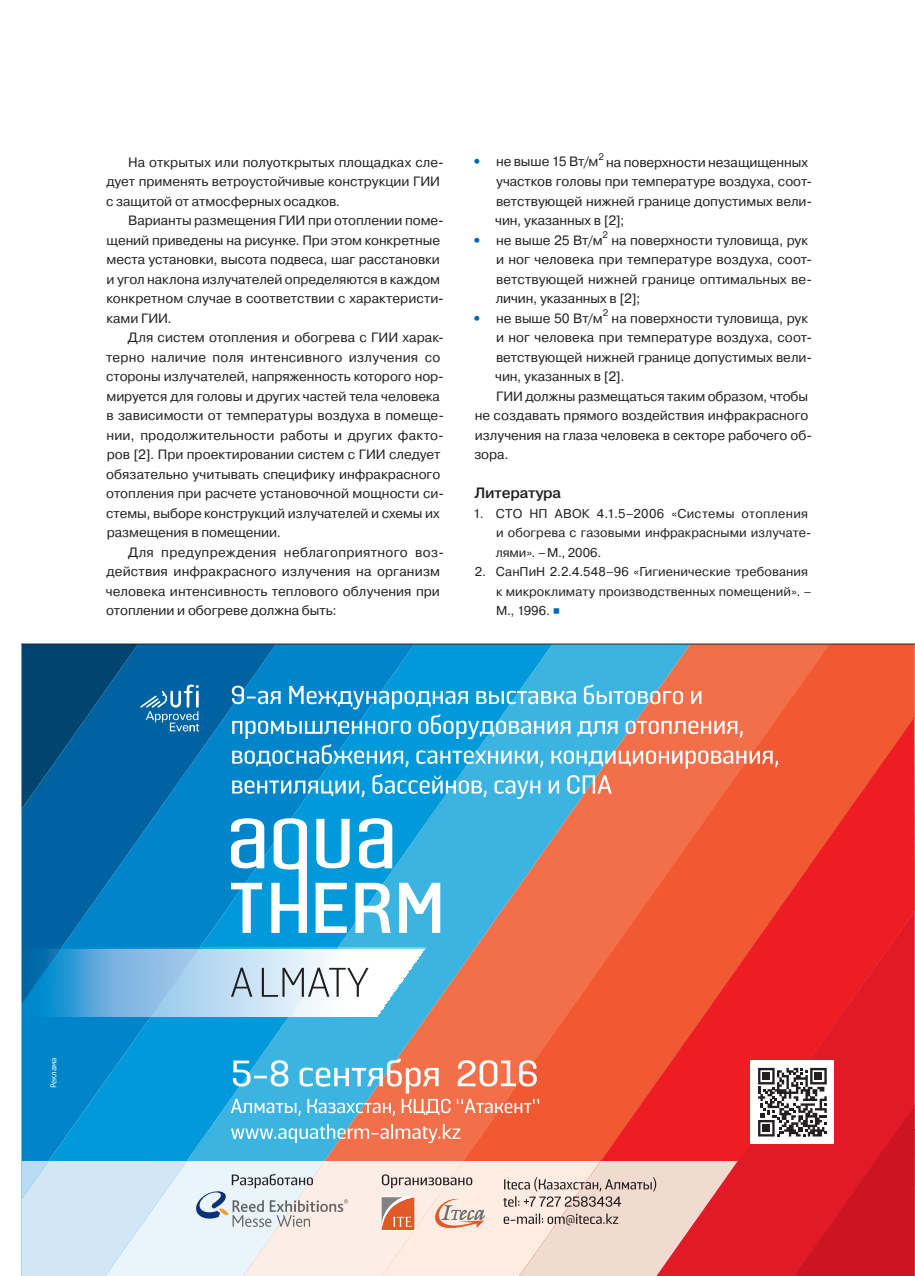
<style>
.page{position:relative;width:915px;height:1276px;background:#fff}
.page>*{position:absolute;margin:0;border:0;box-sizing:border-box;transform-origin:0 0}
.t1{font:500 15px "Pragmatica";letter-spacing:-.015em;color:#231f20}
.t2{font:13.5px/19.5px "Pragmatica";color:#231f20}
.t3{font:12.75px/19.5px "Pragmatica";letter-spacing:.005em;color:#231f20}
.t4{font:9.45px "Pragmatica";color:#231f20}
.t5{font:300 9px "Bliss Pro";color:#fff}
.s1{font-weight:800;color:#0166b3}
.s2{font-size:13.5px;color:#0166b3}
</style>
<div class="page">
<div style="left:877px;top:1214px;width:7px;height:62px;background:#cd1522"></div>
<div style="left:869px;top:1214px;width:8px;height:62px;background:#cd1522"></div>
<div style="left:861px;top:1214px;width:8px;height:62px;background:#cd1522"></div>
<svg style="left:21px;top:1004px;width:222px;height:157px;fill:#0099da"></svg>
<svg style="left:21px;top:644px;width:222px;height:360px;fill:#0084ca"></svg>
<svg style="left:243px;top:644px;width:139px;height:517px"></svg>
<svg style="left:382px;top:644px;width:532px;height:517px"></svg>
<svg style="left:518px;top:717px;width:396px;height:444px;fill:#f05932"></svg>
<svg style="left:655px;top:911px;width:259px;height:364px;fill:#ee1d23"></svg>
<svg style="left:231px;top:1124px;width:229px;height:19px"></svg>
<svg style="left:231px;top:1058px;width:308px;height:57px"></svg>
<div style="left:750px;top:1060px;width:84px;height:84px;background:#fff"></div>
<svg style="left:232px;top:684px;width:545px;height:115px"></svg>
<svg style="left:21px;top:644px;width:178px;height:165px"></svg>
<svg style="left:757px;top:1068px;width:157px;height:207px"></svg>
<svg style="left:21px;top:1161px;width:717px;height:114px"></svg>
<svg style="left:231px;top:818px;width:209px;height:115px"></svg>
<img style="left:23px;top:948px;width:402px;height:69px">
<svg style="left:231px;top:967px;width:137px;height:29px"></svg>
<hr style="left:21px;top:643px;width:893px;height:1px;background:#231f20">
<p class="t2" style="left:106px;top:152px;width:339px;text-indent:22px">На открытых или полуоткрытых площадках сле&shy;дует применять ветроустойчивые конструкции ГИИ с защитой от атмосферных осадков.</p>
<p class="t2" style="left:107px;top:211px;width:339px;text-indent:22px">Варианты размещения ГИИ при отоплении поме&shy;щений приведены на рисунке. При этом конкретные места установки, высота подвеса, шаг расстановки и угол наклона излучателей определяются в каждом конкретном случае в соответствии с характеристи&shy;ками ГИИ.</p>
<p class="t2" style="left:106px;top:328px;width:339px;text-indent:22px">Для систем отопления и обогрева с ГИИ харак&shy;терно наличие поля интенсивного излучения со стороны излучателей, напряженность которого нор&shy;мируется для головы и других частей тела человека в зависимости от температуры воздуха в помеще&shy;нии, продолжительности работы и других факто&shy;ров [2]. При проектировании систем с ГИИ следует обязательно учитывать специфику инфракрасного отопления при расчете установочной мощности си&shy;стемы, выборе конструкций излучателей и схемы их размещения в помещении.</p>
<p class="t2" style="left:106px;top:542px;width:339px;text-indent:22px">Для предупреждения неблагоприятного воз&shy;действия инфракрасного излучения на организм человека интенсивность теплового облучения при отоплении и обогреве должна быть:</p>
<p class="t4" style="left:598px;top:151px;width:7px">2</p>
<p class="t2" style="left:495px;top:152px;width:318px;text-indent:111px">на поверхности незащищенных участков головы при температуре воздуха, соот&shy;ветствующей нижней границе допустимых вели&shy;чин, указанных в [2];</p>
<p class="t2" style="left:472px;top:230px;width:132px"><span class="s1">•</span> не выше 25 Вт/м</p>
<p class="t2" style="left:472px;top:152px;width:128px"><span class="s1">•</span> не выше 15 Вт/м</p>
<p class="t4" style="left:602px;top:229px;width:7px">2</p>
<p class="t2" style="left:495px;top:230px;width:318px;text-indent:116px">на поверхности туловища, рук и ног человека при температуре воздуха, соот&shy;ветствующей нижней границе оптимальных ве&shy;личин, указанных в [2];</p>
<p class="t2" style="left:472px;top:308px;width:132px"><span class="s1">•</span> не выше 50 Вт/м</p>
<p class="t4" style="left:602px;top:307px;width:7px">2</p>
<p class="t2" style="left:611px;top:308px;width:198px">на поверхности туловища, рук</p>
<p class="t2" style="left:496px;top:328px;width:317px">и ног человека при температуре воздуха, соот-</p>
<p class="t2" style="left:496px;top:347px;width:317px">ветствующей нижней границе допустимых вели-</p>
<p class="t2" style="left:495px;top:367px;width:131px">чин, указанных в [2].</p>
<p class="t2" style="left:496px;top:386px;width:313px">ГИИ должны размещаться таким образом, чтобы</p>
<p class="t2" style="left:474px;top:406px;width:335px">не создавать прямого воздействия инфракрасного</p>
<p class="t2" style="left:474px;top:425px;width:339px">излучения на глаза человека в секторе рабочего об-</p>
<p class="t2" style="left:474px;top:445px;width:36px">зора.</p>
<p class="t1" style="left:474px;top:483px;width:88px">Литература</p>
<p class="t3" style="left:495px;top:504px;width:317px;text-indent:-23px">1. СТО НП АВОК 4.1.5–2006 «Системы отопления и обогрева с газовыми инфракрасными излучате&shy;лями». –М., 2006.</p>
<p class="t3" style="left:496px;top:562px;width:317px;text-indent:-21px">2. СанПиН 2.2.4.548–96 «Гигиенические требования к микроклимату производственных помещений». –<br>М., 1996. <span class="s2">∎</span></p>
<p class="t5" style="left:48px;top:1088px;width:33px;rotate:-90deg">Реклама</p>
</div>
